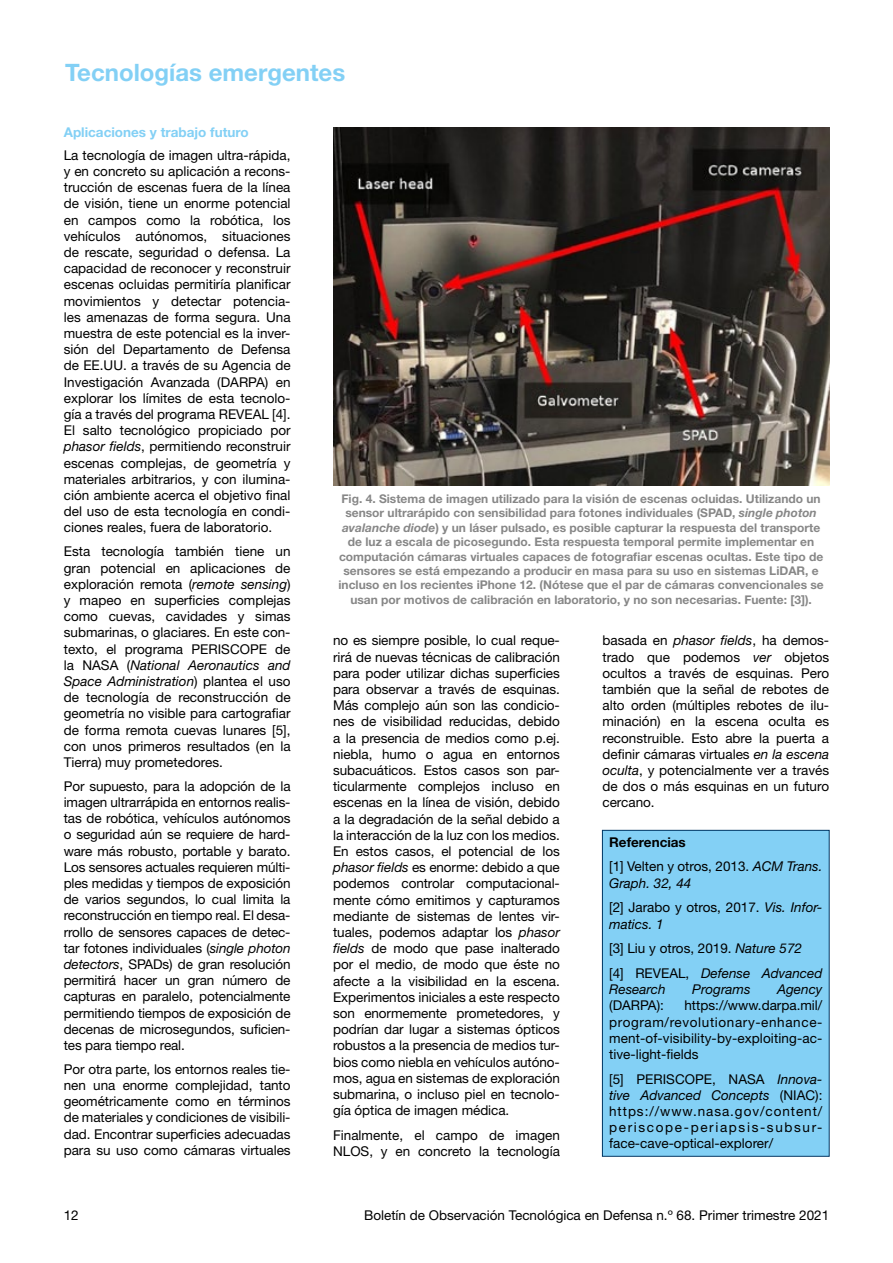
<style>
.page{position:relative;width:893px;height:1263px;background:#fff}
.page>*{position:absolute;margin:0;border:0;box-sizing:border-box;transform-origin:0 0}
.t1{font:700 24px "Helvetica Neue LT Std";color:#83d0f5}
._05-texto{font:13.5px/16.2px "Helvetica Neue LT Std";color:#000;text-align:justify}
._05-texto-2{font:italic 13.5px/16.2px "Helvetica Neue LT Std";color:#000}
._06-Ladillo{font:700 13.5px "Helvetica Neue LT Std";color:#83d0f5}
._06-Ladillo-2{font:700 13.5px "Helvetica Neue LT Std";color:#000}
.t2{font:700 12px/14.4px "Helvetica Neue LT Std";color:#878787;text-align:center}
.s1{font-style:italic}
.s2{font-style:normal}
</style>
<div class="page">
<div style="left:602px;top:830px;width:227px;height:326px;background:#83d0f5"></div>
<div style="left:602px;top:830px;width:228px;height:327px;border:1px solid #003663"></div>
<img style="left:333px;top:128px;width:496px;height:358px">
<h1 class="t1" style="left:65px;top:58px;width:281px">Tecnologías emergentes</h1>
<p class="_06-Ladillo" style="left:64px;top:124px;width:186px">Aplicaciones y trabajo futuro</p>
<p class="_05-texto" style="left:64px;top:147px;width:228px">La tecnología de imagen ultra-rápida, y en concreto su aplicación a recons&shy;trucción de escenas fuera de la línea de visión, tiene un enorme potencial en campos como la robótica, los vehículos autónomos, situaciones de rescate, seguridad o defensa. La capacidad de reconocer y reconstruir escenas ocluidas permitiría planificar movimientos y detectar potencia&shy;les amenazas de forma segura. Una muestra de este potencial es la inver&shy;sión del Departamento de Defensa de EE.UU. a través de su Agencia de Investigación Avanzada (DARPA) en explorar los límites de esta tecnolo&shy;gía a través del programa REVEAL [4].<br>El salto tecnológico propiciado por <span class="s1">phasor fields</span>, permitiendo reconstruir escenas complejas, de geometría y materiales arbitrarios, y con ilumina&shy;ción ambiente acerca el objetivo final del uso de esta tecnología en condi&shy;ciones reales, fuera de laboratorio.</p>
<p class="_05-texto" style="left:64px;top:543px;width:228px">Esta tecnología también tiene un gran potencial en aplicaciones de exploración remota (<span class="s1">remote sensing</span>) y mapeo en superficies complejas como cuevas, cavidades y simas submarinas, o glaciares. En este con&shy;texto, el programa PERISCOPE de la NASA (<span class="s1">National Aeronautics and Space Administration</span>) plantea el uso de tecnología de reconstrucción de geometría no visible para cartografiar de forma remota cuevas lunares [5], con unos primeros resultados (en la Tierra) muy prometedores.</p>
<p class="_05-texto" style="left:64px;top:778px;width:228px">Por supuesto, para la adopción de la imagen ultrarrápida en entornos realis&shy;tas de robótica, vehículos autónomos o seguridad aún se requiere de hard&shy;ware más robusto, portable y barato.<br>Los sensores actuales requieren múlti&shy;ples medidas y tiempos de exposición de varios segundos, lo cual limita la reconstrucción en tiempo real. El desa&shy;rrollo de sensores capaces de detec&shy;tar fotones individuales (<span class="s1">single photon detectors</span>, SPADs) de gran resolución permitirá hacer un gran número de capturas en paralelo, potencialmente permitiendo tiempos de exposición de decenas de microsegundos, suficien&shy;tes para tiempo real.</p>
<p class="_05-texto" style="left:64px;top:1061px;width:228px">Por otra parte, los entornos reales tie&shy;nen una enorme complejidad, tanto geométricamente como en términos de materiales y condiciones de visibili&shy;dad. Encontrar superficies adecuadas para su uso como cámaras virtuales</p>
<p class="t2" style="left:338px;top:491px;width:487px">Fig. 4. Sistema de imagen utilizado para la visión de escenas ocluidas. Utilizando un sensor ultrarápido con sensibilidad para fotones individuales (SPAD, <span class="s1">single photon avalanche diode</span>) y un láser pulsado, es posible capturar la respuesta del transporte de luz a escala de picosegundo. Esta respuesta temporal permite implementar en computación cámaras virtuales capaces de fotografiar escenas ocultas. Este tipo de sensores se está empezando a producir en masa para su uso en sistemas LiDAR, e incluso en los recientes iPhone 12. (Nótese que el par de cámaras convencionales se usan por motivos de calibración en laboratorio, y no son necesarias. Fuente: [3]).</p>
<p class="_05-texto" style="left:333px;top:632px;width:228px">no es siempre posible, lo cual reque&shy;rirá de nuevas técnicas de calibración para poder utilizar dichas superficies para observar a través de esquinas.<br>Más complejo aún son las condicio&shy;nes de visibilidad reducidas, debido a la presencia de medios como p.ej. niebla, humo o agua en entornos subacuáticos. Estos casos son par&shy;ticularmente complejos incluso en escenas en la línea de visión, debido a la degradación de la señal debido a la interacción de la luz con los medios.<br>En estos casos, el potencial de los <span class="s1">phasor fields</span> es enorme: debido a que podemos controlar computacional&shy;mente cómo emitimos y capturamos mediante de sistemas de lentes vir&shy;tuales, podemos adaptar los <span class="s1">phasor fields</span> de modo que pase inalterado por el medio, de modo que éste no afecte a la visibilidad en la escena.<br>Experimentos iniciales a este respecto son enormemente prometedores, y podrían dar lugar a sistemas ópticos robustos a la presencia de medios tur&shy;bios como niebla en vehículos autóno&shy;mos, agua en sistemas de exploración submarina, o incluso piel en tecnolo&shy;gía óptica de imagen médica.</p>
<p class="_05-texto" style="left:333px;top:1127px;width:228px">Finalmente, el campo de imagen<br>NLOS, y en concreto la tecnología</p>
<p class="_05-texto" style="left:602px;top:632px;width:228px">basada en <span class="s1">phasor fields</span>, ha demos&shy;trado que podemos <span class="s1">ver</span> objetos ocultos a través de esquinas. Pero también que la señal de rebotes de alto orden (múltiples rebotes de ilu&shy;minación) en la escena oculta es reconstruible. Esto abre la puerta a definir cámaras virtuales <span class="s1">en la escena oculta</span>, y potencialmente ver a través de dos o más esquinas en un futuro cercano.</p>
<p class="_06-Ladillo-2" style="left:609px;top:833px;width:78px">Referencias</p>
<p class="_05-texto" style="left:609px;top:858px;width:215px">[1] Velten y otros, 2013. <span class="s1">ACM Trans.<br>Graph. 32, 44</span></p>
<p class="_05-texto" style="left:609px;top:899px;width:215px">[2] Jarabo y otros, 2017. <span class="s1">Vis. Infor&shy;matics. 1</span></p>
<p class="_05-texto" style="left:609px;top:940px;width:194px">[3] Liu y otros, 2019. <span class="s1">Nature 572</span></p>
<p class="_05-texto-2" style="left:609px;top:965px;width:215px"><span class="s2">[4] REVEAL,</span> Defense Advanced<br>Research</p>
<p class="_05-texto-2" style="left:692px;top:981px;width:60px">Programs</p>
<p class="_05-texto-2" style="left:777px;top:981px;width:47px">Agency</p>
<p class="_05-texto" style="left:609px;top:997px;width:215px;text-indent:75px">https://www.darpa.mil/ program/revolutionary-enhance&shy;ment-of-visibility-by-exploiting-ac&shy;tive-light-fields</p>
<p class="_05-texto" style="left:609px;top:1070px;width:215px">[5] PERISCOPE, NASA <span class="s1">Innova&shy;tive Advanced Concepts</span> (NIAC): https://www.nasa.gov/content/ periscope-periapsis-subsur&shy;face-cave-optical-explorer/</p>
<p class="_05-texto" style="left:609px;top:997px;width:56px">(DARPA):</p>
<p class="_05-texto" style="left:64px;top:1207px;width:17px">12</p>
<p class="_05-texto" style="left:364px;top:1207px;width:467px">Boletín de Observación Tecnológica en Defensa n.º 68. Primer trimestre 2021</p>
</div>
